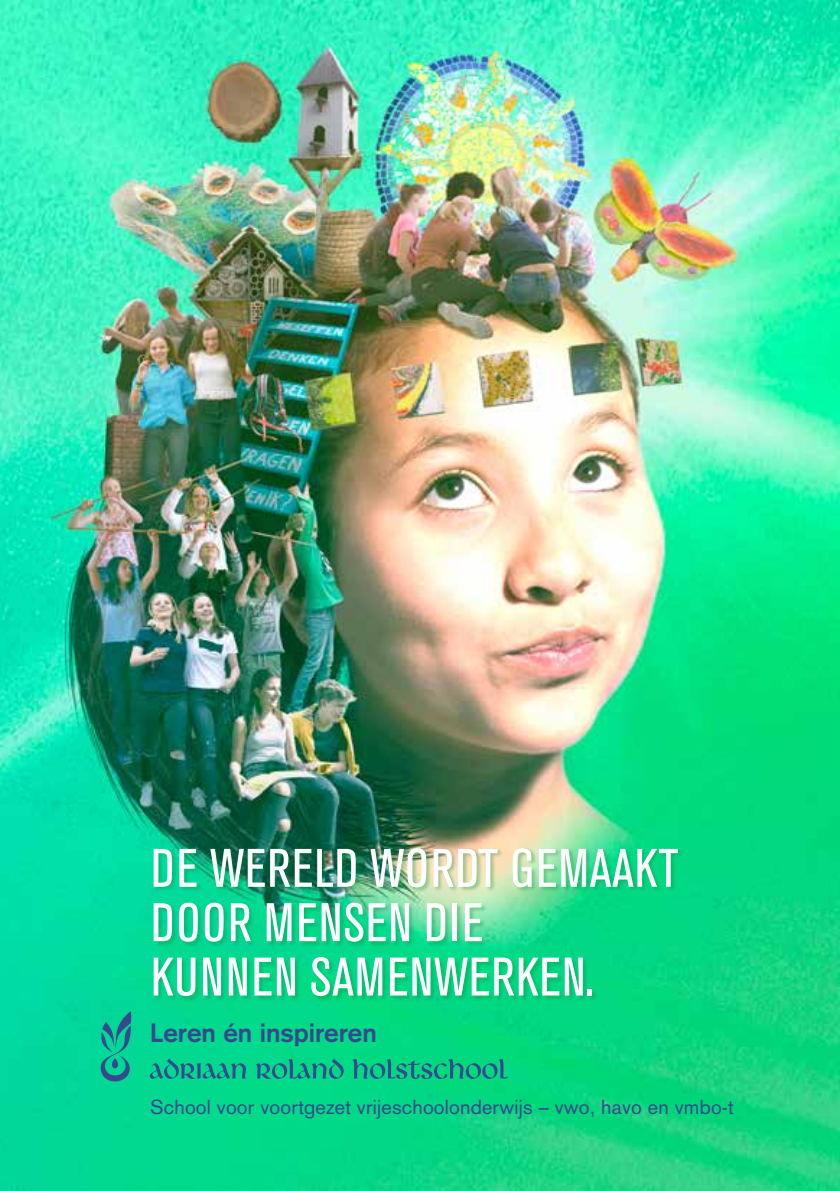
<style>
.page{position:relative;width:840px;height:1191px;background:#fff}
.page>*{position:absolute;margin:0;border:0;box-sizing:border-box;transform-origin:0 0}
.t1{font:condensed 53.6px/54.4px "Akzidenz Grotesk BE";letter-spacing:.02em;color:#fff}
.t2{font:700 26.2px "Akzidenz Grotesk";color:#38488f}
.t3{font:20px "Akzidenz Grotesk";letter-spacing:.01em;color:#38488f}
</style>
<div class="page">
<img style="left:0;top:0;width:839px;height:1191px">
<div style="left:153px;top:847px;width:530px;height:155px;background:#008436;opacity:.35"></div>
<svg style="left:150px;top:1058px;width:96px;height:21px"></svg>
<svg style="left:256px;top:1058px;width:87px;height:21px"></svg>
<svg style="left:352px;top:1058px;width:155px;height:21px"></svg>
<svg style="left:100px;top:1011px;width:31px;height:70px"></svg>
<h1 class="t1" style="left:151px;top:842px;width:528px">DE WERELD WORDT GEMAAKT<br>DOOR MENSEN DIE<br>KUNNEN SAMENWERKEN.</h1>
<h2 class="t2" style="left:150px;top:1017px;width:228px">Leren én inspireren</h2>
<p class="t3" style="left:150px;top:1095px;width:584px">School voor voortgezet vrijeschoolonderwijs – vwo, havo en vmbo-t</p>
</div>
